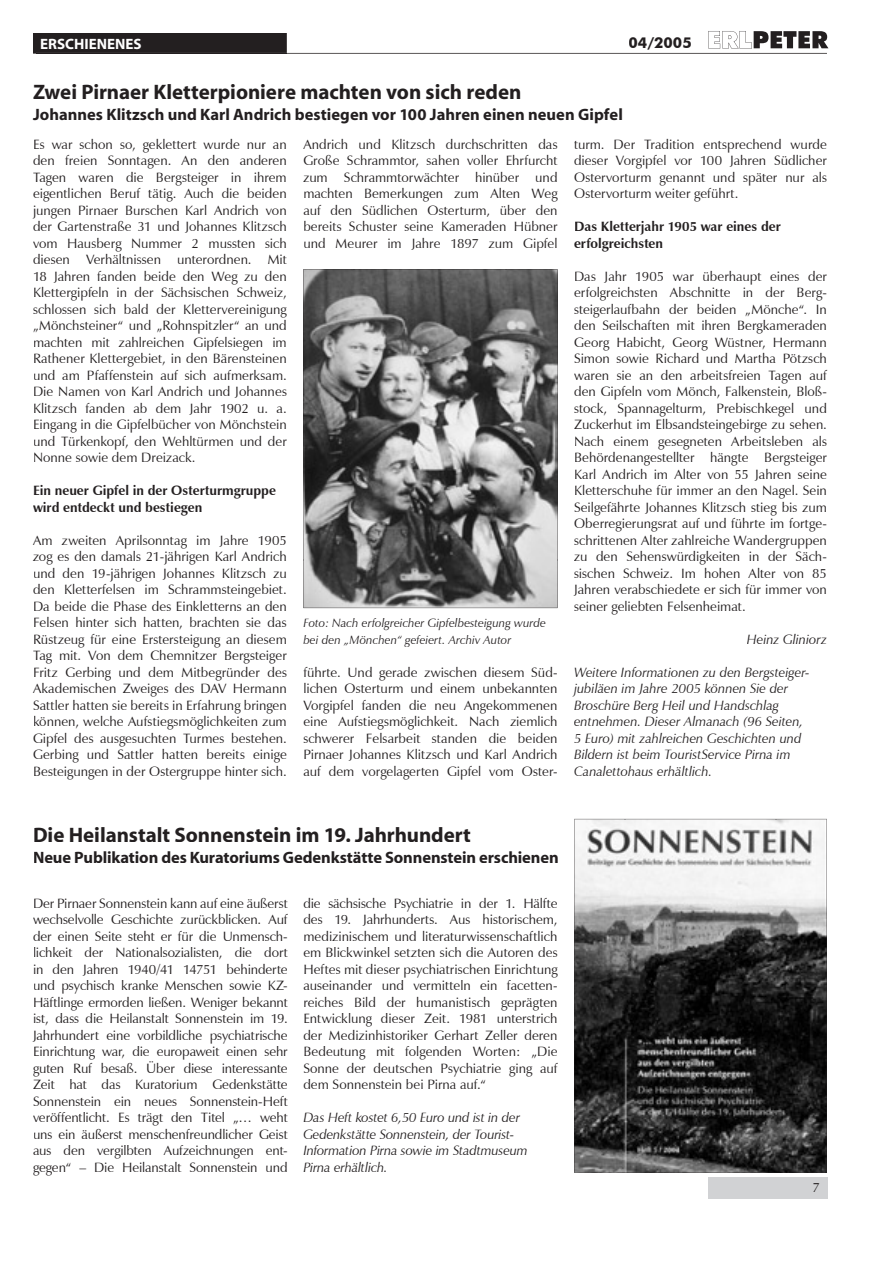
<style>
.page{position:relative;width:893px;height:1263px;background:#fff}
.page>*{position:absolute;margin:0;border:0;box-sizing:border-box;transform-origin:0 0}
.t1{font:700 21px "Myriad";color:#231f20}
.t2{font:700 16.5px "Myriad";color:#231f20}
.t3{font:700 15px "Myriad";color:#fff}
.t4{font:700 15px "Futura BT";color:#231f20}
.t5{font:13.5px/16.5px "Zapf Humanist 601 BT";color:#231f20;text-align:justify}
.t6{font:italic 13.5px/16.5px "Zapf Humanist 601 BT";letter-spacing:-.005em;color:#231f20}
.t7{font:700 13.5px/16.5px "Zapf Humanist 601 BT";color:#231f20}
.t8{font:italic 12px/16.5px "Zapf Humanist 601 BT";letter-spacing:.005em;color:#231f20}
</style>
<div class="page">
<div style="left:708px;top:1177px;width:120px;height:21px;background:#d1d2d4"></div>
<svg style="left:33px;top:31px;width:795px;height:23px"></svg>
<hr style="left:36px;top:53px;width:251px;height:1px;background:#231f20">
<svg style="left:355px;top:318px;width:151px;height:241px"></svg>
<img style="left:303px;top:559px;width:254px;height:49px">
<img style="left:303px;top:269px;width:52px;height:291px">
<img style="left:506px;top:269px;width:51px;height:291px">
<img style="left:354px;top:269px;width:153px;height:49px">
<svg style="left:574px;top:819px;width:202px;height:354px"></svg>
<img style="left:575px;top:1122px;width:252px;height:51px">
<img style="left:575px;top:819px;width:51px;height:304px">
<img style="left:776px;top:819px;width:51px;height:304px">
<img style="left:625px;top:819px;width:152px;height:51px">
<p class="t3" style="left:40px;top:36px;width:103px">ERSCHIENENES</p>
<p class="t4" style="left:629px;top:34px;width:65px">04/2005</p>
<h1 class="t1" style="left:33px;top:81px;width:490px">Zwei Pirnaer Kletterpioniere machten von sich reden</h1>
<p class="t2" style="left:33px;top:106px;width:591px">Johannes Klitzsch und Karl Andrich bestiegen vor 100 Jahren einen neuen Gipfel</p>
<p class="t5" style="left:303px;top:136px;width:256px">Andrich und Klitzsch durchschritten das Große Schramm tor, sahen voller Ehr furcht zum Schramm torwäch ter hinüber und machten Bemerkungen zum Alten Weg auf den Süd lichen Oster turm, über den bereits Schuster seine Kame raden Hüb ner und Meurer im Jahre 1897 zum Gipfel</p>
<p class="t5" style="left:33px;top:136px;width:255px">Es war schon so, geklettert wurde nur an den freien Sonntagen. An den anderen Tagen waren die Bergsteiger in ihrem eigentlichen Beruf tätig. Auch die beiden jungen Pirnaer Burschen Karl Andrich von der Garten straße 31 und Johannes Klitzsch vom Haus berg Nummer 2 mussten sich diesen Verhält nissen unterordnen. Mit 18 Jahren fanden beide den Weg zu den Klettergipfeln in der Sächsischen Schweiz, schlossen sich bald der Kletter vereinigung „Mönchsteiner“ und „Rohn spitzler“ an und machten mit zahl reichen Gipfel siegen im Rathener Kletter gebiet, in den Bären steinen und am Pfaffenstein auf sich auf merksam.<br>Die Namen von Karl Andrich und Johannes Klitzsch fanden ab dem Jahr 1902 u. a.<br>Eingang in die Gipfel bücher von Mönchstein und Türken kopf, den Wehl türmen und der Nonne sowie dem Drei zack.</p>
<p class="t7" style="left:33px;top:482px;width:244px">Ein neuer Gipfel in der Osterturm gruppe wird entdeckt und bestiegen</p>
<p class="t5" style="left:33px;top:532px;width:255px">Am zweiten Aprilsonntag im Jahre 1905 zog es den damals 21-jährigen Karl Andrich und den 19-jährigen Johannes Klitzsch zu den Kletter felsen im Schrammsteingebiet.<br>Da beide die Phase des Ein kletterns an den Felsen hinter sich hatten, brachten sie das Rüst zeug für eine Erst ersteigung an diesem Tag mit. Von dem Chemnitzer Bergsteiger Fritz Gerbing und dem Mitbegründer des Aka de mischen Zweiges des DAV Hermann Sattler hatten sie bereits in Erfahrung bringen können, welche Aufstiegs möglichkeiten zum Gipfel des ausgesuchten Turmes bestehen.<br>Gerbing und Sattler hatten bereits einige Be stei gungen in der Ostergruppe hinter sich.</p>
<p class="t5" style="left:574px;top:136px;width:254px">turm. Der Tradition entsprechend wurde dieser Vorgipfel vor 100 Jahren Südlicher Ostervorturm genannt und später nur als Ostervorturm weiter geführt.</p>
<p class="t7" style="left:574px;top:218px;width:208px">Das Kletterjahr 1905 war eines der erfolgreichsten</p>
<p class="t5" style="left:574px;top:268px;width:254px">Das Jahr 1905 war überhaupt eines der erfolgreichsten Abschnitte in der Berg&shy;steiger laufbahn der beiden „Mönche“. In den Seil schaften mit ihren Bergkameraden Georg Habicht, Georg Wüstner, Hermann Simon sowie Richard und Martha Pötzsch waren sie an den arbeitsfreien Tagen auf den Gipfeln vom Mönch, Falkenstein, Bloß&shy;stock, Spannagelturm, Prebischkegel und Zucker hut im Elbsandsteingebirge zu sehen.<br>Nach einem gesegneten Arbeitsleben als Behör denangestellter hängte Bergsteiger Karl Andrich im Alter von 55 Jahren seine Kletter schuhe für immer an den Nagel. Sein Seil gefährte Johannes Klitzsch stieg bis zum Ober regierungsrat auf und führte im fortge&shy;schrittenen Alter zahlreiche Wandergruppen zu den Sehenswürdigkeiten in der Säch&shy;sischen Schweiz. Im hohen Alter von 85<br>Jahren verabschiedete er sich für immer von seiner geliebten Felsenheimat.</p>
<p class="t6" style="left:747px;top:631px;width:82px">Heinz Gliniorz</p>
<p class="t6" style="left:574px;top:664px;width:237px">Weitere Informationen zu den Bergsteiger&shy;jubiläen im Jahre 2005 können Sie der Broschüre Berg Heil und Handschlag entnehmen. Dieser Almanach (96 Seiten, 5 Euro) mit zahlreichen Geschichten und Bildern ist beim TouristService Pirna im Canalettohaus erhältlich.</p>
<p class="t8" style="left:303px;top:615px;width:244px">Foto: Nach erfolgreicher Gipfelbesteigung wurde bei den „Mönchen“ gefeiert. Archiv Autor</p>
<p class="t5" style="left:303px;top:664px;width:256px">führte. Und gerade zwischen diesem Süd&shy;lichen Oster turm und einem unbe kannten Vor gipfel fanden die neu Ange kommenen eine Aufstiegsmöglichkeit. Nach ziem lich schwerer Fels arbeit standen die beiden Pirnaer Johannes Klitzsch und Karl Andrich auf dem vorge lagerten Gipfel vom Oster-</p>
<h1 class="t1" style="left:33px;top:824px;width:439px">Die Heilanstalt Sonnenstein im 19. Jahrhundert</h1>
<p class="t2" style="left:33px;top:848px;width:527px">Neue Publikation des Kuratoriums Gedenkstätte Sonnenstein erschienen</p>
<p class="t5" style="left:303px;top:895px;width:256px">die säch sische Psychiatrie in der 1. Hälfte des 19. Jahrhunderts. Aus historischem, medi zinischem und lite ra tur wissen schaftlich em Blick winkel setzten sich die Autoren des Heftes mit dieser psy chia trischen Einrich tung ausein ander und vermitteln ein facetten&shy;reiches Bild der huma nistisch geprägten Ent wicklung dieser Zeit. 1981 unterstrich der Medizin historiker Gerhart Zeller deren Bedeu tung mit folgenden Worten: „Die Sonne der deutschen Psychiatrie ging auf dem Sonnenstein bei Pirna auf.“</p>
<p class="t6" style="left:303px;top:1109px;width:226px">Das Heft kostet 6,50 Euro und ist in der Gedenk stätte Sonnenstein, der Tourist-Information Pirna sowie im Stadtmuseum Pirna erhältlich.</p>
<p class="t5" style="left:33px;top:895px;width:256px">Der Pirnaer Sonnenstein kann auf eine äußerst wechsel volle Geschichte zurückblicken. Auf der einen Seite steht er für die Un mensch&shy;lich keit der Nationalsozialisten, die dort in den Jahren 1940/41 14751 behinderte und psychisch kranke Menschen sowie KZ-Häftlinge ermorden ließen. Weniger bekannt ist, dass die Heilanstalt Sonnenstein im 19.<br>Jahr hundert eine vorbildliche psychiatrische Ein richtung war, die europaweit einen sehr guten Ruf besaß. Über diese interessante Zeit hat das Kuratorium Gedenkstätte Sonnen stein ein neues Sonnenstein-Heft ver öffent licht. Es trägt den Titel „… weht uns ein äußerst menschenfreundlicher Geist aus den vergilbten Aufzeichnungen ent&shy;gegen“ – Die Heilanstalt Sonnenstein und</p>
<p class="t5" style="left:813px;top:1179px;width:9px">7</p>
</div>
